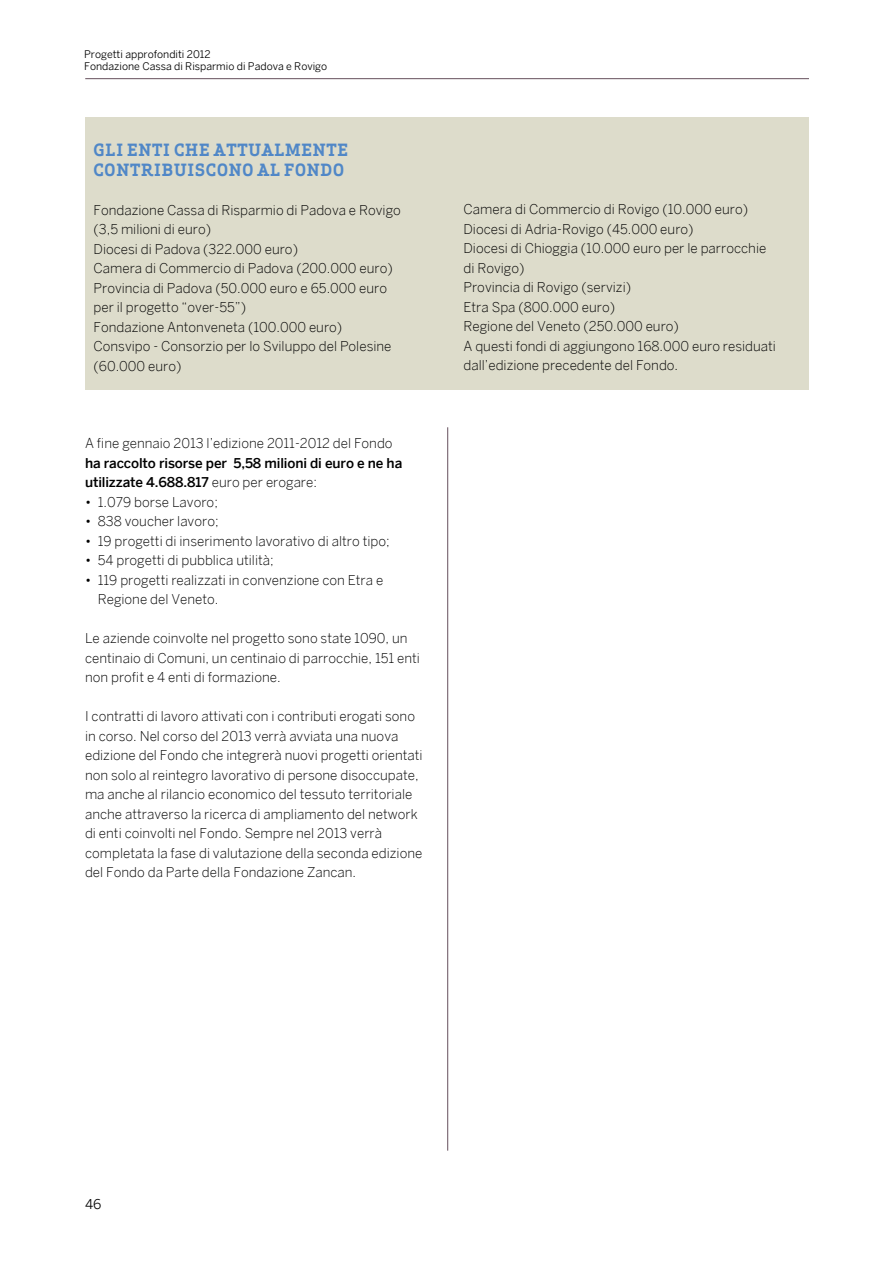
<style>
.page{position:relative;width:893px;height:1263px;background:#fff}
.page>*{position:absolute;margin:0;border:0;box-sizing:border-box;transform-origin:0 0}
.t1{font:700 16.5px "Apex Serif";letter-spacing:.05em;color:#5087c7}
.t2{font:300 13.5px/19.5px "Benton Sans";color:#000}
.t3{font:500 13.5px/19.5px "Benton Sans";letter-spacing:-.01em;color:#000}
.t4{font:13.5px "Benton Sans";color:#000}
.t5{font:10.5px/12.6px "Benton Sans";color:#000}
.s1{font-weight:300}
</style>
<div class="page">
<hr style="left:85px;top:78px;width:724px;height:1px;background:#7f6d77">
<hr style="left:447px;top:427px;width:1px;height:724px;background:#7f6d77">
<div style="left:85px;top:118px;width:724px;height:272px;background:#dddccb"></div>
<p class="t5" style="left:84px;top:47px;width:245px">Progetti approfonditi 2012<br>Fondazione Cassa di Risparmio di Padova e Rovigo</p>
<p class="t1" style="left:94px;top:140px;width:11px">GLI</p>
<p class="t1" style="left:127px;top:140px;width:12px">ENTI</p>
<p class="t1" style="left:174px;top:140px;width:65px">CHE ATTU</p>
<p class="t1" style="left:262px;top:140px;width:53px">ALMENTE</p>
<p class="t1" style="left:94px;top:159px;width:13px">CONTRIBUISCONO</p>
<p class="t1" style="left:257px;top:159px;width:51px">AL FONDO</p>
<p class="t2" style="left:94px;top:200px;width:309px">Fondazione Cassa di Risparmio di Padova e Rovigo (3,5 milioni di euro)<br>Diocesi di Padova (322.000 euro)<br>Camera di Commercio di Padova (200.000 euro)<br>Provincia di Padova (50.000 euro e 65.000 euro per il progetto “over-55”)<br>Fondazione Antonveneta (100.000 euro)<br>Consvipo - Consorzio per lo Sviluppo del Polesine (60.000 euro)</p>
<p class="t2" style="left:463px;top:200px;width:314px">Camera di Commercio di Rovigo (10.000 euro)<br>Diocesi di Adria-Rovigo (45.000 euro)<br>Diocesi di Chioggia (10.000 euro per le parrocchie di Rovigo)<br>Provincia di Rovigo (servizi)<br>Etra Spa (800.000 euro)<br>Regione del Veneto (250.000 euro)<br>A questi fondi di aggiungono 168.000 euro residuati dall’edizione precedente del Fondo.</p>
<p class="t2" style="left:85px;top:434px;width:309px">A fine gennaio 2013 l’edizione 2011-2012 del Fondo</p>
<p class="t3" style="left:85px;top:453px;width:319px">ha raccolto risorse per 5,58 milioni di euro e ne ha utilizzate 4.688.817 <span class="s1">euro per erogare:</span></p>
<p class="t2" style="left:85px;top:492px;width:134px">• 1.079 borse Lavoro;</p>
<p class="t2" style="left:85px;top:512px;width:135px">• 838 voucher lavoro;</p>
<p class="t2" style="left:85px;top:531px;width:306px">• 19 progetti di inserimento lavorativo di altro tipo;</p>
<p class="t2" style="left:85px;top:551px;width:190px">• 54 progetti di pubblica utilità;</p>
<p class="t2" style="left:98px;top:570px;width:287px;text-indent:-13px">• 119 progetti realizzati in convenzione con Etra e<br>Regione del Veneto.</p>
<p class="t2" style="left:85px;top:629px;width:336px">Le aziende coinvolte nel progetto sono state 1090, un centinaio di Comuni, un centinaio di parrocchie, 151 enti non profit e 4 enti di formazione.</p>
<p class="t2" style="left:85px;top:707px;width:339px">I contratti di lavoro attivati con i contributi erogati sono in corso. Nel corso del 2013 verrà avviata una nuova edizione del Fondo che integrerà nuovi progetti orientati non solo al reintegro lavorativo di persone disoccupate, ma anche al rilancio economico del tessuto territoriale anche attraverso la ricerca di ampliamento del network di enti coinvolti nel Fondo. Sempre nel 2013 verrà completata la fase di valutazione della seconda edizione del Fondo da Parte della Fondazione Zancan.</p>
<p class="t4" style="left:85px;top:1196px;width:18px">46</p>
</div>
